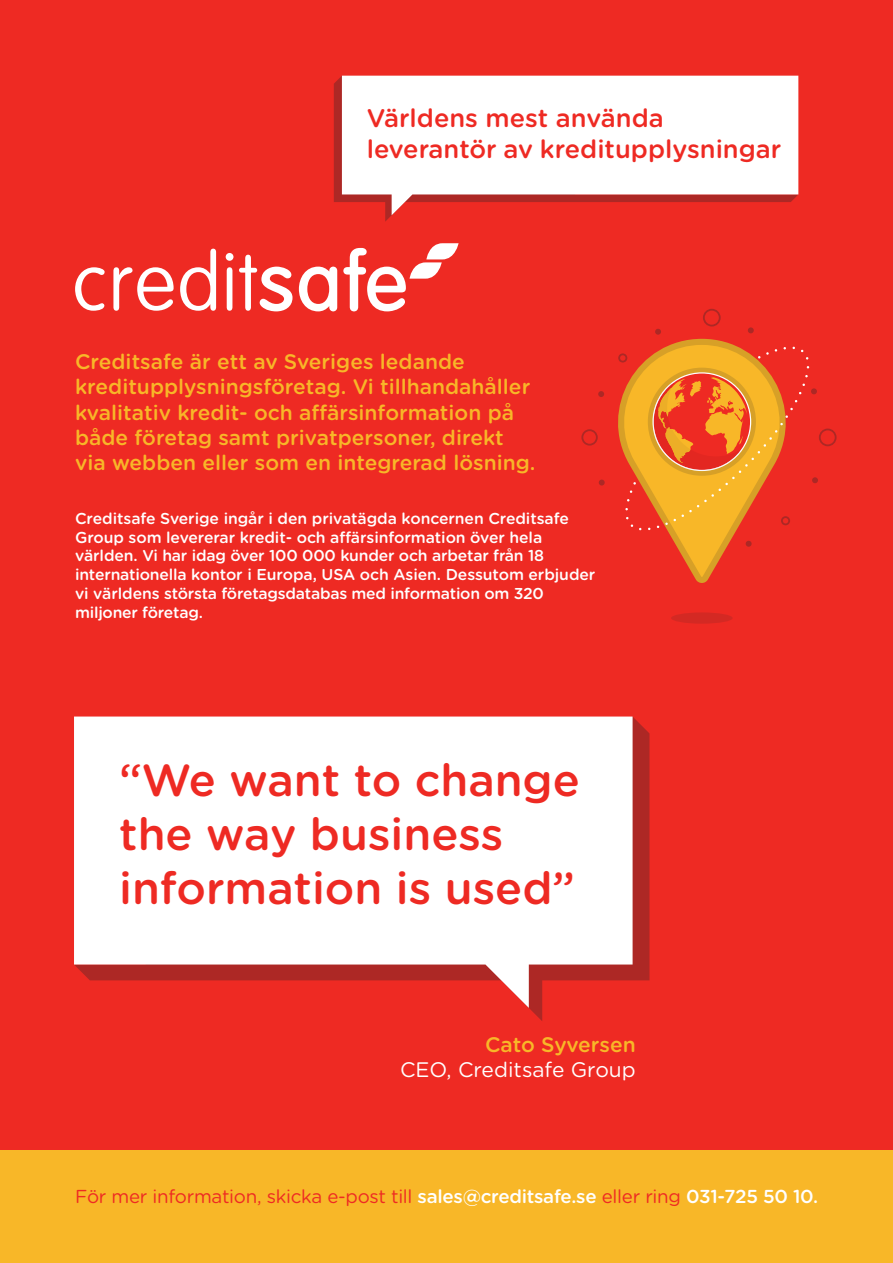
<style>
.page{position:relative;width:893px;height:1263px;background:#ee2a23}
.page>*{position:absolute;margin:0;border:0;box-sizing:border-box;transform-origin:0 0}
.t1{font:500 45px "Gotham Rounded";color:#ee2a23}
.t2{font:500 25.5px/30.6px "Gotham Rounded";color:#ee2a23}
.t3{font:500 21px/25.2px "Gotham Rounded";color:#f8b728}
.t4{font:21px "Gotham Rounded";color:#fff}
.t5{font:18.75px "Gotham Rounded";letter-spacing:-.015em;color:#ee2a23}
.t6{font:500 15.75px/18.9px "Gotham Rounded";letter-spacing:-.01em;color:#fff}
.s1{font-weight:500;color:#fff}
</style>
<div class="page">
<svg style="left:75px;top:267px;width:30px;height:44px"></svg>
<svg style="left:113px;top:267px;width:61px;height:44px"></svg>
<svg style="left:180px;top:249px;width:36px;height:62px"></svg>
<svg style="left:226px;top:253px;width:7px;height:58px"></svg>
<svg style="left:239px;top:255px;width:53px;height:56px"></svg>
<svg style="left:299px;top:267px;width:38px;height:44px"></svg>
<svg style="left:343px;top:243px;width:116px;height:68px"></svg>
<svg style="left:529px;top:717px;width:120px;height:304px;fill:#ad2825"></svg>
<svg style="left:74px;top:716px;width:559px;height:292px;background:#f8dede"></svg>
<svg style="left:334px;top:76px;width:58px;height:146px;fill:#ad2825"></svg>
<svg style="left:342px;top:76px;width:456px;height:139px;background:#f9e0df"></svg>
<div style="left:748px;top:327px;width:6px;height:7px;background:#ad2825;border-radius:50%"></div>
<svg style="left:655px;top:329px;width:6px;height:6px"></svg>
<svg style="left:703px;top:309px;width:18px;height:17px"></svg>
<svg style="left:581px;top:429px;width:16px;height:17px"></svg>
<svg style="left:597px;top:339px;width:128px;height:244px"></svg>
<svg style="left:617px;top:342px;width:220px;height:238px"></svg>
<div style="left:671px;top:612px;width:62px;height:12px;background:#d42923;border-radius:50%"></div>
<div style="left:0;top:1150px;width:893px;height:113px;background:#f8b728"></div>
<p class="t2" style="left:367px;top:102px;width:416px">Världens mest använda leverantör av kreditupplysningar</p>
<p class="t3" style="left:75px;top:348px;width:462px">Creditsafe är ett av Sveriges ledande kreditupplysningsföretag. Vi tillhandahåller kvalitativ kredit- och affärsinformation på både företag samt privatpersoner, direkt via webben eller som en integrerad lösning.</p>
<p class="t6" style="left:75px;top:508px;width:522px">Creditsafe Sverige ingår i den privatägda koncernen Creditsafe Group som levererar kredit- och affärsinformation över hela världen. Vi har idag över 100 000 kunder och arbetar från 18 internationella kontor i Europa, USA och Asien. Dessutom erbjuder vi världens största företagsdatabas med information om 320 miljoner företag.</p>
<p class="t1" style="left:119px;top:748px;width:462px">“We want to change</p>
<p class="t1" style="left:119px;top:802px;width:385px">the way business</p>
<p class="t1" style="left:119px;top:856px;width:457px">information is used”</p>
<p class="t3" style="left:485px;top:1031px;width:152px">Cato Syversen</p>
<p class="t4" style="left:400px;top:1055px;width:237px">CEO, Creditsafe Group</p>
<p class="t5" style="left:75px;top:1183px;width:744px">För mer information, skicka e-post till <span class="s1">sales@creditsafe.se</span> eller ring <span class="s1">031-725 50 10.</span></p>
</div>
